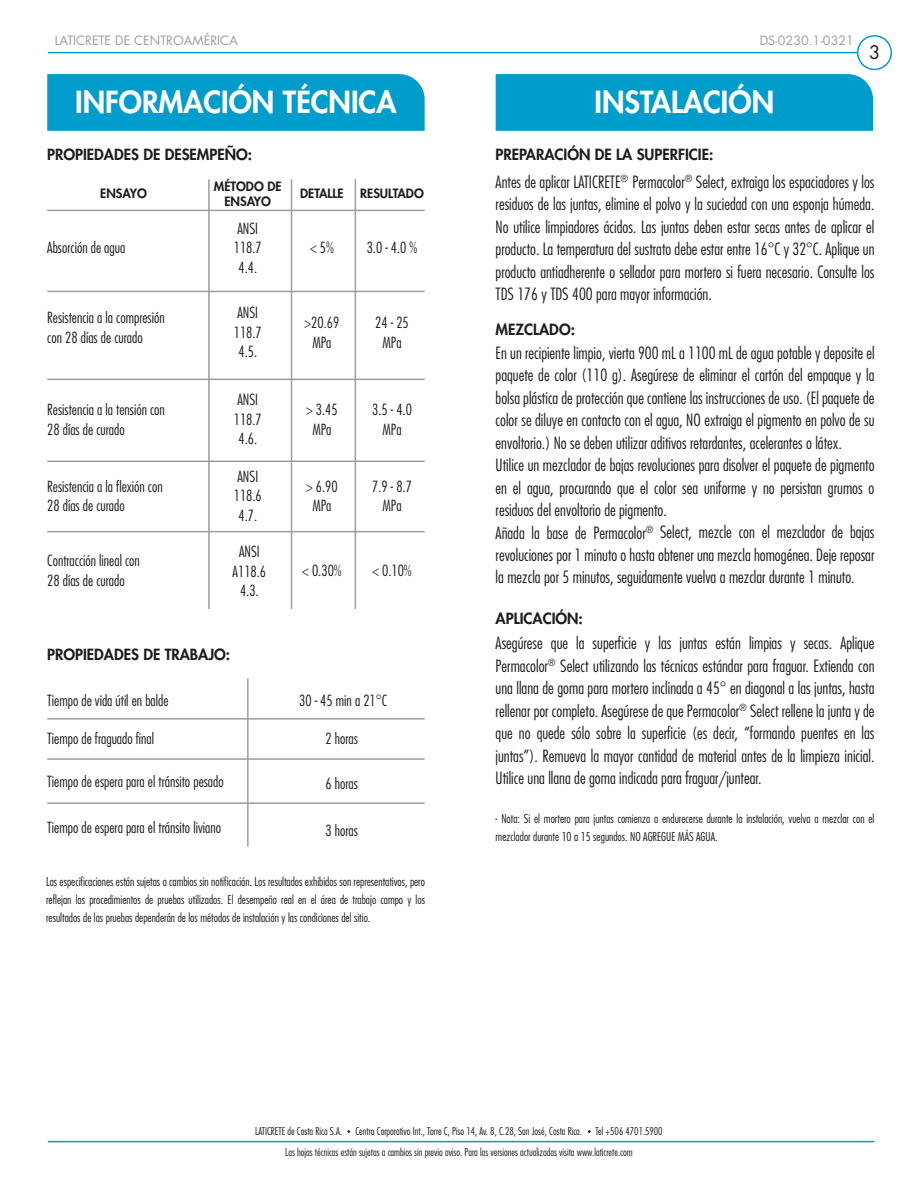
<style>
.page{position:relative;width:918px;height:1188px;background:#fff}
.page>*{position:absolute;margin:0;border:0;box-sizing:border-box;transform-origin:0 0}
.t1{font:800 29.7px "Futura";color:#fff}
.t2{font:18.15px "Futura";color:#1d1d1b}
.t3{font:300 condensed 16.5px/22.5px "Futura";color:#1d1d1b;text-align:justify}
.t4{font:300 condensed 15px/19.5px "Futura";color:#1d1d1b;text-align:center}
.t5{font:800 15px "Futura";color:#1d1d1b}
.t6{font:12.6px "Futura";color:#9d9d9c}
.t7{font:800 12.6px/15px "Futura";color:#1d1d1b;text-align:center}
.t8{font:300 condensed 12px/18px "Futura";color:#1d1d1b}
.t9{font:300 condensed 10.5px "Futura";color:#1d1d1b}
</style>
<div class="page">
<hr style="left:48px;top:52px;width:810px;height:1px;background:#009dcc">
<hr style="left:48px;top:1141px;width:827px;height:1px;background:#009dcc">
<div style="left:857px;top:35px;width:35px;height:35px;border:2px solid #009dcc;border-radius:50%"></div>
<div style="left:47px;top:74px;width:378px;height:57px;background:#009dcc"></div>
<div style="left:496px;top:74px;width:377px;height:57px;background:#009dcc"></div>
<hr style="left:47px;top:210px;width:378px;height:1px;background:#9d9d9c">
<hr style="left:47px;top:718px;width:378px;height:2px;background:#9d9d9c">
<hr style="left:47px;top:758px;width:378px;height:2px;background:#9d9d9c">
<hr style="left:47px;top:802px;width:378px;height:2px;background:#9d9d9c">
<hr style="left:47px;top:291px;width:378px;height:1px;background:#9d9d9c">
<hr style="left:47px;top:379px;width:378px;height:1px;background:#9d9d9c">
<hr style="left:47px;top:461px;width:378px;height:1px;background:#9d9d9c">
<hr style="left:47px;top:531px;width:378px;height:1px;background:#9d9d9c">
<hr style="left:355px;top:179px;width:1px;height:430px;background:#9d9d9c">
<hr style="left:291px;top:179px;width:1px;height:430px;background:#9d9d9c">
<hr style="left:208px;top:179px;width:2px;height:430px;background:#9d9d9c">
<hr style="left:247px;top:678px;width:2px;height:168px;background:#9d9d9c">
<p class="t6" style="left:55px;top:33px;width:185px">LATICRETE DE CENTROAMÉRICA</p>
<p class="t6" style="left:760px;top:33px;width:96px">DS-0230.1-0321</p>
<h1 class="t1" style="left:75px;top:84px;width:323px">INFORMACIÓN TÉCNICA</h1>
<h1 class="t1" style="left:595px;top:84px;width:181px">INSTALACIÓN</h1>
<p class="t5" style="left:47px;top:144px;width:206px">PROPIEDADES DE DESEMPEÑO:</p>
<p class="t5" style="left:496px;top:144px;width:219px">PREPARACIÓN DE LA SUPERFICIE:</p>
<p class="t2" style="left:869px;top:41px;width:13px">3</p>
<p class="t7" style="left:100px;top:186px;width:48px">ENSAYO</p>
<p class="t7" style="left:214px;top:179px;width:69px">MÉTODO DE<br>ENSAYO</p>
<p class="t7" style="left:300px;top:186px;width:45px">DETALLE</p>
<p class="t7" style="left:360px;top:186px;width:65px">RESULTADO</p>
<p class="t4" style="left:47px;top:238px;width:80px">Absorción de agua</p>
<p class="t4" style="left:310px;top:238px;width:25px">&lt; 5%</p>
<p class="t4" style="left:367px;top:238px;width:52px">3.0 - 4.0 %</p>
<p class="t4" style="left:234px;top:218px;width:30px">ANSI<br>118.7<br>4.4.</p>
<p class="t4" style="left:47px;top:308px;width:119px;text-align:left">Resistencia a la compresión con 28 días de curado</p>
<p class="t4" style="left:234px;top:303px;width:30px">ANSI<br>118.7<br>4.5.</p>
<p class="t4" style="left:305px;top:313px;width:36px">&gt;20.69<br>MPa</p>
<p class="t4" style="left:375px;top:313px;width:35px">24 - 25<br>MPa</p>
<p class="t4" style="left:234px;top:390px;width:30px">ANSI<br>118.7<br>4.6.</p>
<p class="t4" style="left:47px;top:400px;width:119px;text-align:left">Resistencia a la tensión con<br>28 días de curado</p>
<p class="t4" style="left:372px;top:400px;width:41px">3.5 - 4.0<br>MPa</p>
<p class="t4" style="left:306px;top:400px;width:33px">&gt; 3.45<br>MPa</p>
<p class="t4" style="left:47px;top:476px;width:117px;text-align:left">Resistencia a la flexión con<br>28 días de curado</p>
<p class="t4" style="left:234px;top:467px;width:30px">ANSI<br>118.6<br>4.7.</p>
<p class="t4" style="left:306px;top:476px;width:33px">&gt; 6.90<br>MPa</p>
<p class="t4" style="left:372px;top:476px;width:41px">7.9 - 8.7<br>MPa</p>
<p class="t4" style="left:233px;top:542px;width:35px">ANSI<br>A118.6<br>4.3.</p>
<p class="t4" style="left:47px;top:551px;width:94px;text-align:left">Contracción lineal con<br>28 días de curado</p>
<p class="t4" style="left:302px;top:561px;width:41px">&lt; 0.30%</p>
<p class="t4" style="left:372px;top:561px;width:41px">&lt; 0.10%</p>
<p class="t5" style="left:47px;top:645px;width:185px">PROPIEDADES DE TRABAJO:</p>
<p class="t4" style="left:47px;top:691px;width:123px">Tiempo de vida útil en balde</p>
<p class="t4" style="left:47px;top:729px;width:108px">Tiempo de fraguado final</p>
<p class="t4" style="left:47px;top:771px;width:178px">Tiempo de espera para el tránsito pesado</p>
<p class="t4" style="left:299px;top:691px;width:90px">30 - 45 min a 21°C</p>
<p class="t4" style="left:325px;top:729px;width:34px">2 horas</p>
<p class="t4" style="left:325px;top:774px;width:34px">6 horas</p>
<p class="t4" style="left:47px;top:818px;width:175px">Tiempo de espera para el tránsito liviano</p>
<p class="t4" style="left:325px;top:820px;width:34px">3 horas</p>
<p class="t8" style="left:46px;top:872px;width:380px;text-align:justify">Las especificaciones están sujetas a cambios sin notificación. Los resultados exhibidos son representativos, pero reflejan los procedimientos de pruebas utilizados. El desempeño real en el área de trabajo campo y los resultados de las pruebas dependerán de los métodos de instalación y las condiciones del sitio.</p>
<p class="t3" style="left:496px;top:170px;width:380px">Antes de aplicar LATICRETE<sup>®</sup> Permacolor<sup>®</sup> Select, extraiga los espaciadores y los residuos de las juntas, elimine el polvo y la suciedad con una esponja húmeda.<br>No utilice limpiadores ácidos. Las juntas deben estar secas antes de aplicar el producto. La temperatura del sustrato debe estar entre 16°C y 32°C. Aplique un producto antiadherente o sellador para mortero si fuera necesario. Consulte los TDS 176 y TDS 400 para mayor información.</p>
<p class="t5" style="left:496px;top:320px;width:81px">MEZCLADO:</p>
<p class="t3" style="left:496px;top:341px;width:380px;text-align:left">En un recipiente limpio, vierta 900 mL a 1100 mL de agua potable y deposite el paquete de color (110 g). Asegúrese de eliminar el cartón del empaque y la bolsa plástica de protección que contiene las instrucciones de uso. (El paquete de color se diluye en contacto con el agua, NO extraiga el pigmento en polvo de su envoltorio.) No se deben utilizar aditivos retardantes, acelerantes o látex.<br>Utilice un mezclador de bajas revoluciones para disolver el paquete de pigmento en el agua, procurando que el color sea uniforme y no persistan grumos o residuos del envoltorio de pigmento.<br>Añada la base de Permacolor<sup>®</sup> Select, mezcle con el mezclador de bajas revoluciones por 1 minuto o hasta obtener una mezcla homogénea. Deje reposar la mezcla por 5 minutos, seguidamente vuelva a mezclar durante 1 minuto.</p>
<p class="t5" style="left:496px;top:609px;width:89px">APLICACIÓN:</p>
<p class="t3" style="left:496px;top:632px;width:380px">Asegúrese que la superficie y las juntas están limpias y secas. Aplique Permacolor<sup>®</sup> Select utilizando las técnicas estándar para fraguar. Extienda con una llana de goma para mortero inclinada a 45° en diagonal a las juntas, hasta rellenar por completo. Asegúrese de que Permacolor<sup>®</sup> Select rellene la junta y de que no quede sólo sobre la superficie (es decir, “formando puentes en las juntas”). Remueva la mayor cantidad de material antes de la limpieza inicial.<br>Utilice una llana de goma indicada para fraguar/juntear.</p>
<p class="t8" style="left:496px;top:810px;width:380px">- Nota: Si el mortero para juntas comienza a endurecerse durante la instalación, vuelva a mezclar con el mezclador durante 10 a 15 segundos. NO AGREGUE MÁS AGUA.</p>
<p class="t9" style="left:255px;top:1125px;width:88px">LATICRETE de Costa Rica S.A.</p>
<p class="t9" style="left:355px;top:1125px;width:228px">Centro Corporativo Int., Torre C, Piso 14, Av. 8, C.28, San José, Costa Rica.</p>
<p class="t9" style="left:595px;top:1125px;width:69px">Tel +506 4701.5900</p>
<p class="t9" style="left:285px;top:1146px;width:349px">Las hojas técnicas están sujetas a cambios sin previo aviso. Para las versiones actualizadas visita www.laticrete.com</p>
</div>
